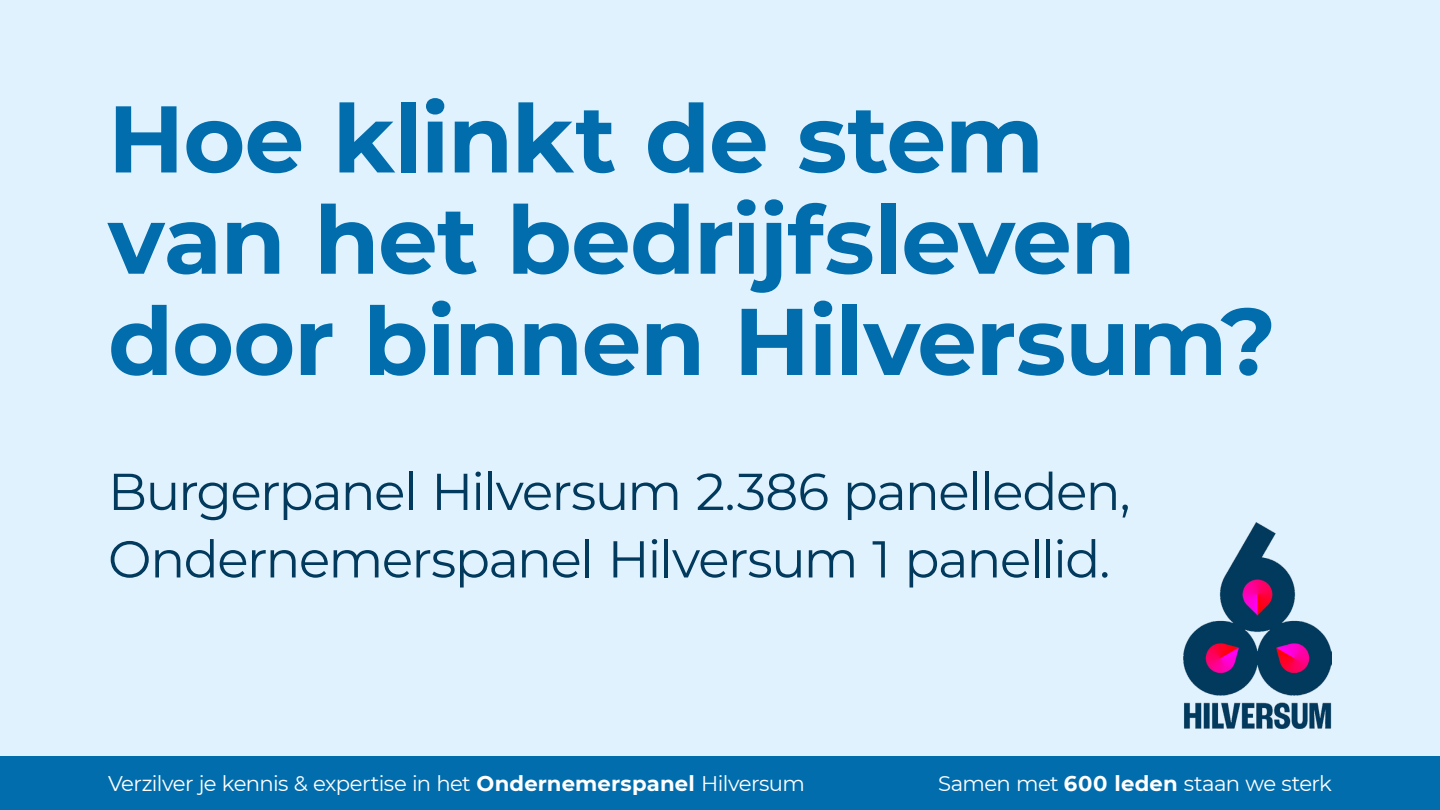
<style>
.page{position:relative;width:1440px;height:810px;background:#fff}
.page>*{position:absolute;margin:0;border:0;box-sizing:border-box;transform-origin:0 0}
.t1{font:700 94.5px/101.2px "Montserrat";letter-spacing:-.015em;color:#016dad}
.t2{font:51.75px/67.5px "Montserrat";letter-spacing:-.03em;color:#023a5d}
.t3{font:21.15px "Montserrat";letter-spacing:-.03em;color:#fff}
.s1{font-weight:700}
</style>
<div class="page">
<div style="left:0;top:0;width:1440px;height:756px;background:#e0f2fe"></div>
<img style="left:1184px;top:522px;width:148px;height:207px">
<div style="left:0;top:756px;width:1440px;height:54px;background:#016dad"></div>
<h1 class="t1" style="left:108px;top:94px;width:1170px">Hoe klinkt de stem<br>van het bedrijfsleven door binnen Hilversum?</h1>
<h2 class="t2" style="left:108px;top:462px;width:1024px">Burgerpanel Hilversum 2.386 panelleden,<br>Ondernemerspanel Hilversum 1 panellid.</h2>
<p class="t3" style="left:108px;top:775px;width:698px">Verzilver je kennis &amp; expertise in het <span class="s1">Ondernemerspanel</span> Hilversum</p>
<p class="t3" style="left:938px;top:775px;width:395px">Samen met <span class="s1">600 leden</span> staan we sterk</p>
</div>
